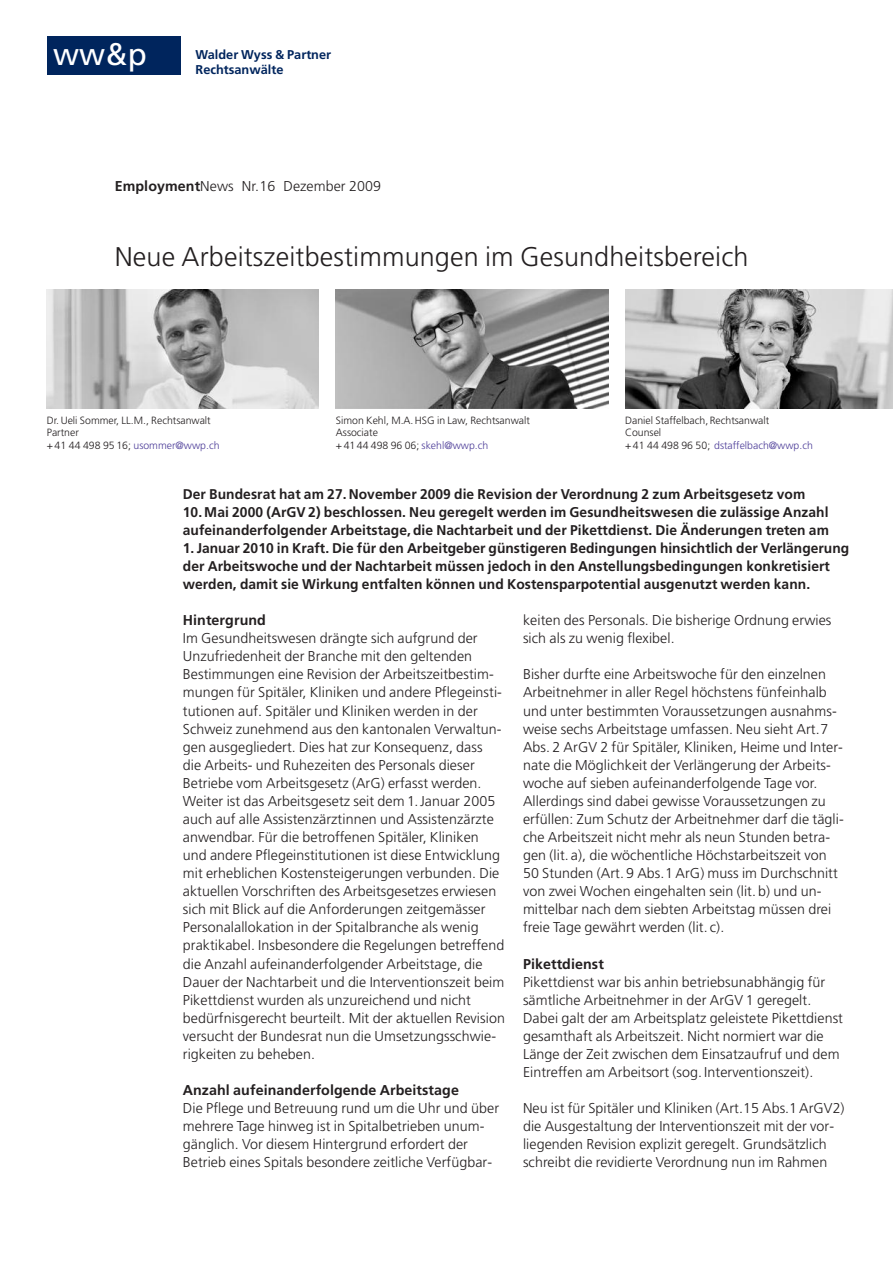
<style>
.page{position:relative;width:893px;height:1263px;background:#fff}
.page>*{position:absolute;margin:0;border:0;box-sizing:border-box;transform-origin:0 0}
.t1{font:31.2px "Frutiger";color:#fff}
.t2{font:300 27px "Frutiger";letter-spacing:.005em;color:#231f20}
.t3{font:300 14.25px/18px "Frutiger";letter-spacing:.005em;color:#231f20}
.t4{font:700 14.25px "Frutiger";letter-spacing:.005em;color:#231f20}
.t5{font:700 14.1px/18px "Frutiger";letter-spacing:.005em;color:#231f20}
.t6{font:700 12.75px/15.8px "Frutiger";color:#00255d}
.t7{font:300 10.5px/12.8px "Frutiger";color:#231f20}
.s1{font-weight:700}
.s2{color:#4c3c98}
</style>
<div class="page">
<img style="left:47px;top:289px;width:272px;height:119px">
<img style="left:336px;top:289px;width:272px;height:119px">
<img style="left:625px;top:289px;width:268px;height:119px">
<div style="left:47px;top:36px;width:134px;height:38px;background:#00255d"></div>
<h1 class="t1" style="left:53px;top:41px;width:95px">ww&amp;p</h1>
<p class="t6" style="left:196px;top:47px;width:137px">Walder Wyss &amp; Partner<br>Rechtsanwälte</p>
<p class="t3" style="left:115px;top:179px;width:268px"><span class="s1">Employment</span>News Nr.16 Dezember 2009</p>
<h2 class="t2" style="left:115px;top:245px;width:635px">Neue Arbeitszeitbestimmungen im Gesundheitsbereich</h2>
<p class="t7" style="left:47px;top:414px;width:174px">Dr.Ueli Sommer, LL.M., Rechtsanwalt<br>Partner<br>+41 44 498 95 16; <span class="s2">usommer@wwp.ch</span></p>
<p class="t7" style="left:336px;top:414px;width:195px">Simon Kehl, M.A.HSG in Law, Rechtsanwalt<br>Associate<br>+4144 498 96 06; <span class="s2">skehl@wwp.ch</span></p>
<p class="t7" style="left:625px;top:414px;width:189px">Daniel Staffelbach,Rechtsanwalt<br>Counsel<br>+41 44 498 96 50; <span class="s2">dstaffelbach@wwp.ch</span></p>
<p class="t5" style="left:183px;top:486px;width:648px">Der Bundesrat hat am 27. November 2009 die Revision der Verordnung 2 zum Arbeitsgesetz vom<br>10.Mai 2000 (ArGV 2) beschlossen. Neu geregelt werden im Gesundheitswesen die zulässige Anzahl aufeinanderfolgender Arbeitstage,die Nachtarbeit und der Pikettdienst. Die Änderungen treten am</p>
<p class="t5" style="left:183px;top:540px;width:668px">1. Januar 2010 in Kraft. Die für den Arbeitgeber günstigeren Bedingungen hinsichtlich der Verlängerung der Arbeitswoche und der Nachtarbeit müssen jedoch in den Anstellungsbedingungen konkretisiert werden, damit sie Wirkung entfalten können und Kostensparpotential ausgenutzt werden kann.</p>
<p class="t4" style="left:183px;top:614px;width:85px">Hintergrund</p>
<p class="t3" style="left:183px;top:630px;width:324px">Im Gesundheitswesen drängte sich aufgrund der Unzufriedenheit der Branche mit den geltenden Bestimmungen eine Revision der Arbeitszeitbestim&shy;mungen für Spitäler, Kliniken und andere Pflegeinsti&shy;tutionen auf. Spitäler und Kliniken werden in der Schweiz zunehmend aus den kantonalen Verwaltun&shy;gen ausgegliedert. Dies hat zur Konsequenz, dass<br>die Arbeits- und Ruhezeiten des Personals dieser Betriebe vom Arbeitsgesetz (ArG) erfasst werden.<br>Weiter ist das Arbeitsgesetz seit dem 1.Januar 2005 auch auf alle Assistenzärztinnen und Assistenzärzte anwendbar. Für die betroffenen Spitäler, Kliniken und andere Pflegeinstitutionen ist diese Entwicklung mit erheblichen Kostensteigerungen verbunden. Die aktuellen Vorschriften des Arbeitsgesetzes erwiesen sich mit Blick auf die Anforderungen zeitgemässer Personalallokation in der Spitalbranche als wenig praktikabel. Insbesondere die Regelungen betreffend die Anzahl aufeinanderfolgender Arbeitstage, die Dauer der Nachtarbeit und die Interventionszeit beim Pikettdienst wurden als unzureichend und nicht bedürfnisgerecht beurteilt. Mit der aktuellen Revision versucht der Bundesrat nun die Umsetzungsschwie&shy;rigkeiten zu beheben.</p>
<p class="t4" style="left:183px;top:1084px;width:278px">Anzahl aufeinanderfolgende Arbeitstage</p>
<p class="t3" style="left:183px;top:1100px;width:318px">Die Pflege und Betreuung rund um die Uhr und über mehrere Tage hinweg ist in Spitalbetrieben unum&shy;gänglich. Vor diesem Hintergrund erfordert der Betrieb eines Spitals besondere zeitliche Verfügbar-</p>
<p class="t3" style="left:523px;top:612px;width:310px">keiten des Personals. Die bisherige Ordnung erwies sich als zu wenig flexibel.</p>
<p class="t3" style="left:523px;top:666px;width:322px">Bisher durfte eine Arbeitswoche für den einzelnen Arbeitnehmer in aller Regel höchstens fünfeinhalb und unter bestimmten Voraussetzungen ausnahms&shy;weise sechs Arbeitstage umfassen. Neu sieht Art.7<br>Abs. 2 ArGV 2 für Spitäler, Kliniken, Heime und Inter&shy;nate die Möglichkeit der Verlängerung der Arbeits&shy;woche auf sieben aufeinanderfolgende Tage vor.<br>Allerdings sind dabei gewisse Voraussetzungen zu erfüllen: Zum Schutz der Arbeitnehmer darf die tägli&shy;che Arbeitszeit nicht mehr als neun Stunden betra&shy;gen (lit. a), die wöchentliche Höchstarbeitszeit von 50 Stunden (Art. 9 Abs.1 ArG) muss im Durchschnitt von zwei Wochen eingehalten sein (lit. b) und un&shy;mittelbar nach dem siebten Arbeitstag müssen drei freie Tage gewährt werden (lit. c).</p>
<p class="t4" style="left:523px;top:958px;width:82px">Pikettdienst</p>
<p class="t3" style="left:523px;top:974px;width:321px">Pikettdienst war bis anhin betriebsunabhängig für sämtliche Arbeitnehmer in der ArGV 1 geregelt.<br>Dabei galt der am Arbeitsplatz geleistete Pikettdienst gesamthaft als Arbeitszeit. Nicht normiert war die Länge der Zeit zwischen dem Einsatzaufruf und dem Eintreffen am Arbeitsort (sog. Interventionszeit).</p>
<p class="t3" style="left:523px;top:1100px;width:323px">Neu ist für Spitäler und Kliniken (Art.15 Abs.1ArGV2) die Ausgestaltung der Interventionszeit mit der vor&shy;liegenden Revision explizit geregelt. Grundsätzlich schreibt die revidierte Verordnung nun im Rahmen</p>
</div>
